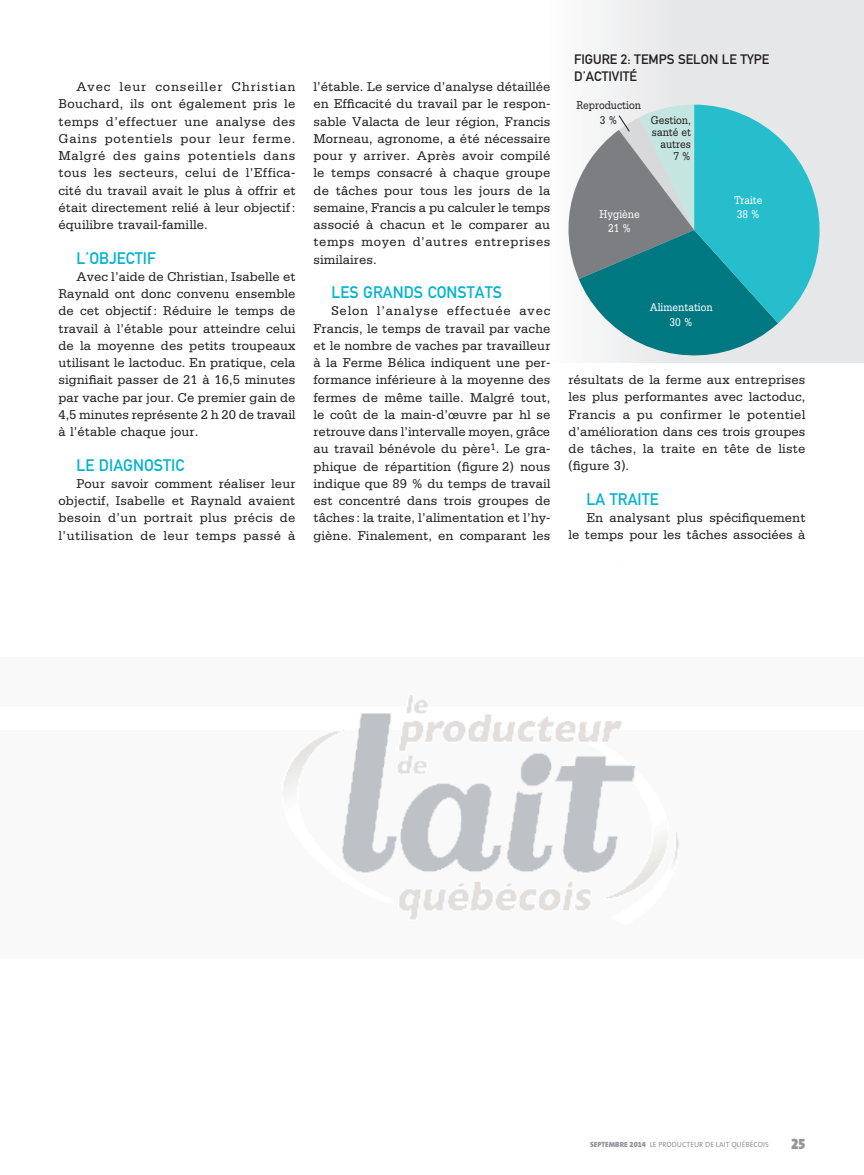
<style>
.page{position:relative;width:864px;height:1175px;background:#fff}
.page>*{position:absolute;margin:0;border:0;box-sizing:border-box;transform-origin:0 0}
.t1{font:16.5px "DIN Mittelschrift";letter-spacing:.005em;color:#00b4cd}
.t2{font:15px "The Mix Black Caps";color:#939598}
.t3{font:13.5px/17.2px "Serifa";letter-spacing:.005em;color:#231f20;text-align:justify}
.t4{font:13.5px/16.5px "DIN Mittelschrift";color:#231f20}
.t5{font:12px/12px "Serifa";color:#231f20;text-align:right;scale:.85 1}
.t6{font:12px/14.4px "Serifa";color:#fff;text-align:center;scale:.85 1}
.t7{font:7.5px "The Sans";color:#939598}
.s1{font-weight:900}
.s2{font-family:"The Sans Black Expert"}
</style>
<div class="page">
<img style="left:283px;top:695px;width:396px;height:225px">
<div style="left:551px;top:0;width:313px;height:362px;background:linear-gradient(to right,#f5f5f6,#e0e2e4)"></div>
<svg style="left:556px;top:105px;width:264px;height:258px;background:#6eb5bb"></svg>
<p class="t3" style="left:59px;top:78px;width:238px;text-indent:18px">Avec leur conseiller Christian Bouchard, ils ont également pris le temps d’effectuer une analyse des Gains potentiels pour leur ferme.<br>Malgré des gains potentiels dans tous les secteurs, celui de l’Effica&shy;cité du travail avait le plus à offrir et était directement relié à leur objectif : équilibre travail-famille.</p>
<p class="t1" style="left:77px;top:248px;width:81px">L’OBJECTIF</p>
<p class="t3" style="left:59px;top:268px;width:239px;text-indent:18px">Avec l’aide de Christian, Isabelle et Raynald ont donc convenu ensemble de cet objectif : Réduire le temps de travail à l’étable pour atteindre celui de la moyenne des petits troupeaux utilisant le lactoduc. En pratique, cela signifiait passer de 21 à 16,5 minutes par vache par jour. Ce premier gain de 4,5 minutes représente 2 h 20 de travail à l’étable chaque jour.</p>
<p class="t1" style="left:77px;top:455px;width:109px">LE DIAGNOSTIC</p>
<p class="t3" style="left:59px;top:475px;width:238px;text-indent:18px">Pour savoir comment réaliser leur objectif, Isabelle et Raynald avaient besoin d’un portrait plus précis de l’utilisation de leur temps passé à</p>
<p class="t3" style="left:314px;top:78px;width:238px">l’étable. Le service d’analyse détaillée en Efficacité du travail par le respon&shy;sable Valacta de leur région, Francis Morneau, agronome, a été nécessaire pour y arriver. Après avoir compilé le temps consacré à chaque groupe de tâches pour tous les jours de la semaine, Francis a pu calculer le temps associé à chacun et le comparer au temps moyen d’autres entreprises similaires.</p>
<p class="t1" style="left:332px;top:282px;width:172px">LES GRANDS CONSTATS</p>
<p class="t3" style="left:314px;top:302px;width:239px;text-indent:18px">Selon l’analyse effectuée avec Francis, le temps de travail par vache et le nombre de vaches par travailleur à la Ferme Bélica indiquent une per&shy;formance inférieure à la moyenne des fermes de même taille. Malgré tout, le coût de la main-d’œuvre par hl se retrouve dans l’intervalle moyen, grâce au travail bénévole du père<sup>1</sup>. Le gra&shy;phique de répartition (figure 2) nous indique que 89 % du temps de travail est concentré dans trois groupes de tâches : la traite, l’alimentation et l’hy&shy;giène. Finalement, en comparant les</p>
<p class="t4" style="left:574px;top:51px;width:197px">FIGURE 2: TEMPS SELON LE TYPE<br>D’ACTIVITÉ</p>
<p class="t5" style="left:576px;top:98px;width:78px;line-height:14.4px;text-align:center">Reproduction<br>3 %</p>
<p class="t5" style="left:651px;top:114px;width:49px">Gestion, santé et autres<br>7 %</p>
<p class="t6" style="left:600px;top:207px;width:49px">Hygiène<br>21 %</p>
<p class="t6" style="left:734px;top:192px;width:35px;text-align:left">Traite<br>38 %</p>
<p class="t6" style="left:650px;top:300px;width:76px">Alimentation<br>30 %</p>
<p class="t3" style="left:568px;top:371px;width:238px">résultats de la ferme aux entreprises les plus performantes avec lactoduc, Francis a pu confirmer le potentiel d’amélioration dans ces trois groupes de tâches, la traite en tête de liste (figure 3).</p>
<p class="t1" style="left:586px;top:489px;width:74px">LA TRAITE</p>
<p class="t3" style="left:568px;top:509px;width:238px;text-align:right">En analysant plus spécifiquement<br>le temps pour les tâches associées à</p>
<p class="t7" style="left:590px;top:1138px;width:180px"><span class="s1">SEPTEMBRE-</span><span class="s2">2014</span> LE PRODUCTEUR DE LAIT QUÉBÉCOIS</p>
<p class="t2" style="left:791px;top:1131px;width:16px">25</p>
</div>
